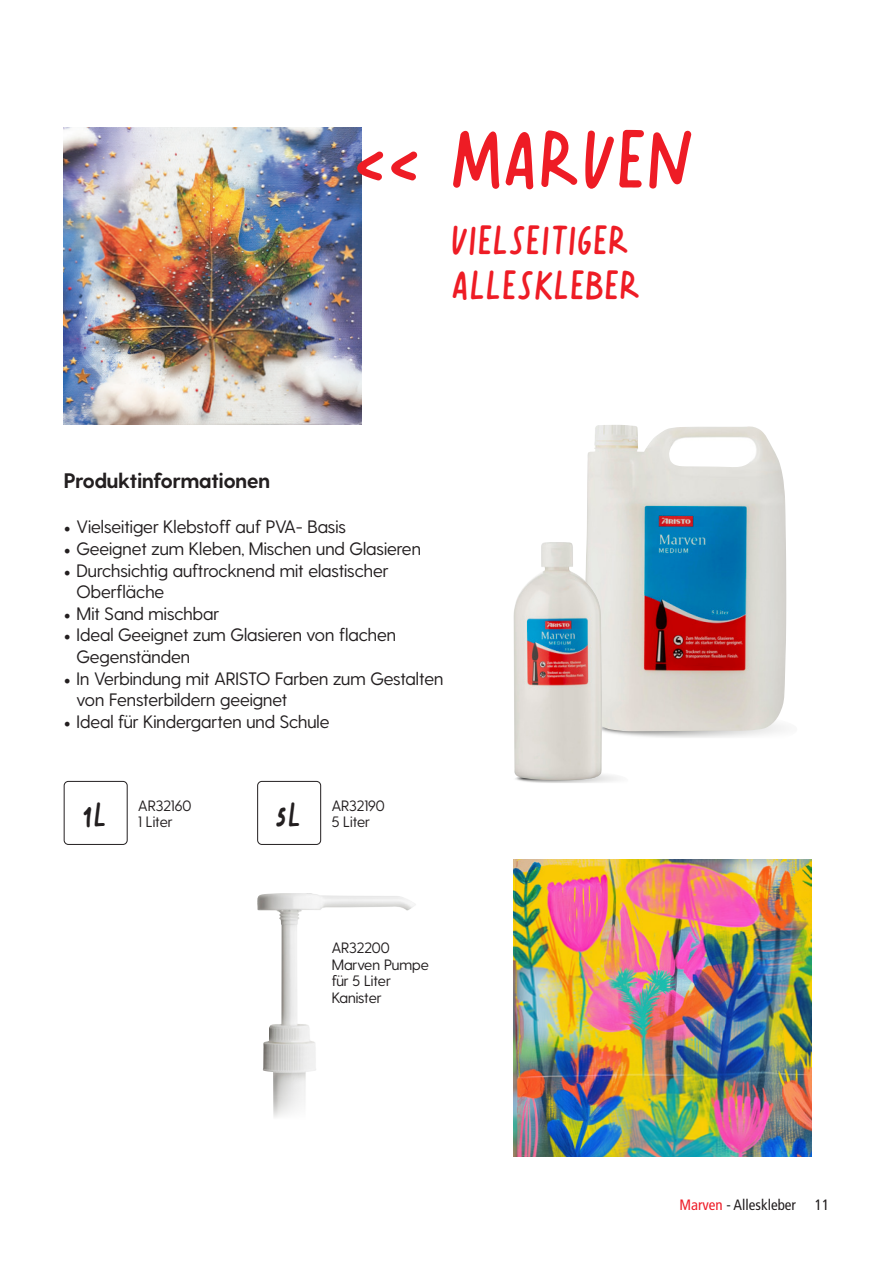
<style>
.page{position:relative;width:893px;height:1263px;background:#fff}
.page>*{position:absolute;margin:0;border:0;box-sizing:border-box;transform-origin:0 0}
._10_Einleitung{font:90px "Rational Mood";color:#ee1c25}
._10_Einleitung-2{font:45px "Rational Mood";letter-spacing:.01em;color:#ee1c25}
._10_Einleitung-3{font:37.5px "Rational Mood";color:#231f20}
.t1{font:700 21px "Greycliff CF";color:#231f20}
.t2{font:18px/21.6px "Greycliff CF";color:#231f20}
.t3{font:15px/16.5px "Greycliff CF";color:#231f20}
.t4{font:condensed 15px "Frutiger LT Std";color:#231f20}
.s1{font-family:"Minion Pro"}
.s2{color:#ee1c27}
</style>
<div class="page">
<img style="left:64px;top:127px;width:297px;height:298px">
<div style="left:64px;top:781px;width:64px;height:64px;border:1px solid #231f20;border-radius:4px"></div>
<div style="left:257px;top:781px;width:64px;height:64px;border:1px solid #231f20;border-radius:4px"></div>
<img style="left:586px;top:425px;width:200px;height:306px">
<img style="left:513px;top:542px;width:89px;height:238px">
<img style="left:257px;top:893px;width:159px;height:224px">
<img style="left:513px;top:859px;width:298px;height:298px">
<p class="_10_Einleitung" style="left:357px;top:110px;width:339px">&lt;&lt; MARVEN</p>
<p class="_10_Einleitung-2" style="left:453px;top:215px;width:179px">VIELSEITIGER</p>
<p class="_10_Einleitung-2" style="left:453px;top:260px;width:190px">ALLESKLEBER</p>
<p class="t1" style="left:64px;top:468px;width:208px">Produktinformationen</p>
<p class="t2" style="left:64px;top:516px;width:284px"><span class="s1">•</span> Vielseitiger Klebstoff auf PVA- Basis</p>
<p class="t2" style="left:64px;top:538px;width:359px"><span class="s1">•</span> Geeignet zum Kleben, Mischen und Glasieren</p>
<p class="t2" style="left:77px;top:559px;width:313px;text-indent:-13px"><span class="s1">•</span> Durchsichtig auftrocknend mit elastischer<br>Oberfläche</p>
<p class="t2" style="left:64px;top:603px;width:157px"><span class="s1">•</span> Mit Sand mischbar</p>
<p class="t2" style="left:77px;top:624px;width:321px;text-indent:-13px"><span class="s1">•</span> Ideal Geeignet zum Glasieren von flachen<br>Gegenständen</p>
<p class="t2" style="left:77px;top:667px;width:368px;text-indent:-13px"><span class="s1">•</span> In Verbindung mit ARISTO Farben zum Gestalten von Fensterbildern geeignet</p>
<p class="t2" style="left:64px;top:711px;width:267px"><span class="s1">•</span> Ideal für Kindergarten und Schule</p>
<p class="t3" style="left:138px;top:797px;width:55px">AR32160</p>
<p class="t3" style="left:138px;top:813px;width:36px">1 Liter</p>
<p class="_10_Einleitung-3" style="left:84px;top:793px;width:25px">1L</p>
<p class="_10_Einleitung-3" style="left:277px;top:793px;width:27px">5L</p>
<p class="t3" style="left:332px;top:797px;width:55px">AR32190</p>
<p class="t3" style="left:332px;top:813px;width:40px">5 Liter</p>
<p class="t3" style="left:332px;top:939px;width:60px">AR32200</p>
<p class="t3" style="left:332px;top:956px;width:99px">Marven Pumpe für 5 Liter<br>Kanister</p>
<p class="t4" style="left:679px;top:1196px;width:118px"><span class="s2">Marven</span> - Alleskleber</p>
<p class="t4" style="left:815px;top:1196px;width:16px">11</p>
</div>
